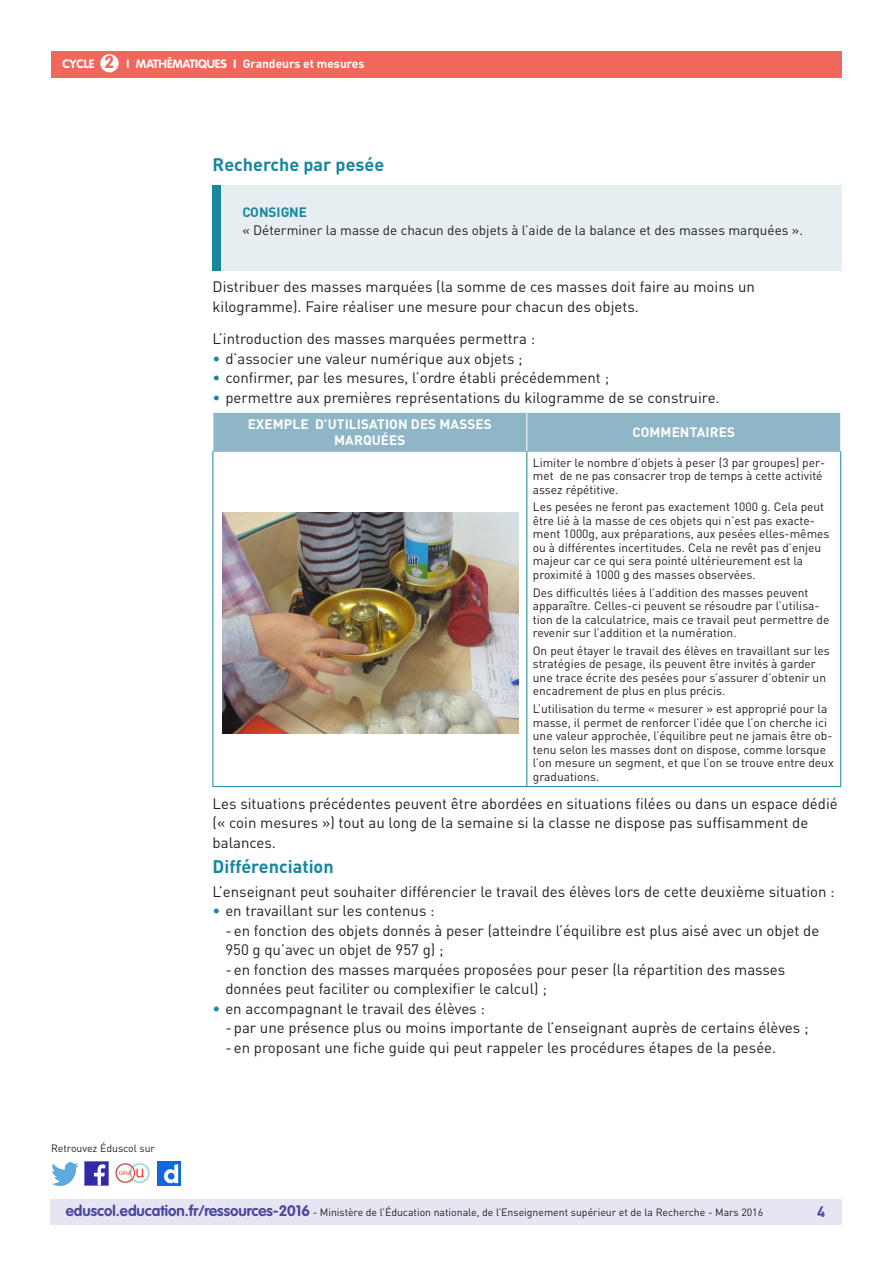
<style>
.page{position:relative;width:893px;height:1263px;background:#fff}
.page>*{position:absolute;margin:0;border:0;box-sizing:border-box;transform-origin:0 0}
._04_Titre_de_niveau{font:700 18px "DIN Pro";color:#16879f}
.t1{font:700 17.25px "VAG Rounded Std";color:#f2675c}
._06_Texte_courant{font:15px/19.5px "DIN Pro";color:#231f20}
._09_Liste_à_tirets_n{font:15px/19.5px "DIN Pro";color:#231f20}
._08_Liste_à_puces_ni{font:15px "DIN Pro";color:#231f20}
.t2{font:700 15px "DIN Pro";color:#4a489e}
._15_texte_encadré{font:13.5px "DIN Pro";color:#231f20}
.Titre_têtière_tablea{font:700 13.5px/16.2px "DIN Pro";letter-spacing:.01em;color:#fff;text-align:center}
._15_Titre_encadré{font:700 13.5px "DIN Pro";color:#16879f}
.Texte_courant_tablea{font:12px/13.5px "DIN Pro";color:#231f20}
.t3{font:700 12px "VAG Rounded Std";color:#fff}
.t4{font:700 12px "DIN Pro";color:#fff}
.t5{font:10.5px "DIN Pro";color:#231f20}
.s1{color:#16879f}
.s2{font-family:"VAG Rounded Std";font-weight:700;font-size:15px;color:#4a489e}
</style>
<div class="page">
<div style="left:50px;top:1199px;width:791px;height:26px;background:#e6e5f2"></div>
<div style="left:51px;top:51px;width:791px;height:27px;background:#f2675c"></div>
<div style="left:100px;top:54px;width:19px;height:18px;background:#fff;border-radius:50%"></div>
<img style="left:85px;top:1162px;width:23px;height:23px">
<img style="left:51px;top:1163px;width:28px;height:22px">
<img style="left:158px;top:1162px;width:22px;height:23px">
<img style="left:115px;top:1163px;width:35px;height:21px">
<div style="left:214px;top:413px;width:626px;height:38px;background:#8fb6c6"></div>
<hr style="left:526px;top:413px;width:1px;height:38px;background:#fff">
<hr style="left:213px;top:451px;width:314px;height:1px;background:#8fb6c6">
<hr style="left:527px;top:451px;width:314px;height:1px;background:#8fb6c6">
<hr style="left:213px;top:452px;width:1px;height:334px;background:#16879f">
<hr style="left:526px;top:452px;width:1px;height:334px;background:#16879f">
<hr style="left:840px;top:452px;width:1px;height:334px;background:#16879f">
<hr style="left:213px;top:786px;width:314px;height:1px;background:#16879f">
<hr style="left:527px;top:786px;width:314px;height:1px;background:#16879f">
<div style="left:213px;top:185px;width:629px;height:85px;background:#e6eef2"></div>
<div style="left:213px;top:185px;width:8px;height:85px;background:#16879f"></div>
<img style="left:223px;top:513px;width:296px;height:221px">
<h2 class="t1" style="left:105px;top:52px;width:11px">2</h2>
<p class="t4" style="left:243px;top:56px;width:123px">Grandeurs et mesures</p>
<p class="t3" style="left:63px;top:57px;width:33px">CYCLE</p>
<p class="t3" style="left:127px;top:57px;width:111px">I MATHÉMATIQUES I</p>
<p class="_04_Titre_de_niveau" style="left:213px;top:153px;width:173px">Recherche par pesée</p>
<p class="_15_Titre_encadré" style="left:242px;top:203px;width:66px">CONSIGNE</p>
<p class="_15_texte_encadré" style="left:242px;top:221px;width:562px">« Déterminer la masse de chacun des objets à l’aide de la balance et des masses marquées ».</p>
<p class="t5" style="left:51px;top:1141px;width:106px">Retrouvez Éduscol sur</p>
<p class="_06_Texte_courant" style="left:213px;top:277px;width:544px">Distribuer des masses marquées (la somme de ces masses doit faire au moins un kilogramme). Faire réaliser une mesure pour chacun des objets.</p>
<p class="_06_Texte_courant" style="left:213px;top:329px;width:324px">L’introduction des masses marquées permettra :</p>
<p class="_08_Liste_à_puces_ni" style="left:213px;top:349px;width:312px"><span class="s1">•</span> d’associer une valeur numérique aux objets ;</p>
<p class="_08_Liste_à_puces_ni" style="left:213px;top:368px;width:398px"><span class="s1">•</span> confirmer, par les mesures, l’ordre établi précédemment ;</p>
<p class="_08_Liste_à_puces_ni" style="left:213px;top:388px;width:509px"><span class="s1">•</span> permettre aux premières représentations du kilogramme de se construire.</p>
<p class="Titre_têtière_tablea" style="left:248px;top:416px;width:245px">EXEMPLE D’UTILISATION DES MASSES<br>MARQUÉES</p>
<p class="Titre_têtière_tablea" style="left:633px;top:424px;width:104px">COMMENTAIRES</p>
<p class="Texte_courant_tablea" style="left:533px;top:455px;width:294px">Limiter le nombre d’objets à peser (3 par groupes) per&shy;met de ne pas consacrer trop de temps à cette activité assez répétitive.</p>
<p class="Texte_courant_tablea" style="left:533px;top:500px;width:298px">Les pesées ne feront pas exactement 1000 g. Cela peut être lié à la masse de ces objets qui n’est pas exacte&shy;ment 1000g, aux préparations, aux pesées elles-mêmes ou à différentes incertitudes. Cela ne revêt pas d’enjeu majeur car ce qui sera pointé ultérieurement est la proximité à 1000 g des masses observées.</p>
<p class="Texte_courant_tablea" style="left:533px;top:585px;width:298px">Des difficultés liées à l’addition des masses peuvent apparaître. Celles-ci peuvent se résoudre par l’utilisa&shy;tion de la calculatrice, mais ce travail peut permettre de revenir sur l’addition et la numération.</p>
<p class="Texte_courant_tablea" style="left:533px;top:643px;width:298px">On peut étayer le travail des élèves en travaillant sur les stratégies de pesage, ils peuvent être invités à garder une trace écrite des pesées pour s’assurer d’obtenir un encadrement de plus en plus précis.</p>
<p class="Texte_courant_tablea" style="left:533px;top:702px;width:302px">L’utilisation du terme « mesurer » est approprié pour la masse, il permet de renforcer l’idée que l’on cherche ici une valeur approchée, l’équilibre peut ne jamais être ob&shy;tenu selon les masses dont on dispose, comme lorsque l’on mesure un segment, et que l’on se trouve entre deux graduations.</p>
<p class="_06_Texte_courant" style="left:213px;top:793px;width:627px">Les situations précédentes peuvent être abordées en situations filées ou dans un espace dédié (« coin mesures ») tout au long de la semaine si la classe ne dispose pas suffisamment de balances.</p>
<p class="_04_Titre_de_niveau" style="left:213px;top:855px;width:123px">Différenciation</p>
<p class="_06_Texte_courant" style="left:213px;top:881px;width:624px">L’enseignant peut souhaiter différencier le travail des élèves lors de cette deuxième situation :</p>
<p class="_08_Liste_à_puces_ni" style="left:213px;top:901px;width:224px"><span class="s1">•</span> en travaillant sur les contenus :</p>
<p class="_09_Liste_à_tirets_n" style="left:225px;top:920px;width:595px">- en fonction des objets donnés à peser (atteindre l’équilibre est plus aisé avec un objet de<br>950 g qu’avec un objet de 957 g) ;</p>
<p class="_09_Liste_à_tirets_n" style="left:225px;top:959px;width:561px">- en fonction des masses marquées proposées pour peser (la répartition des masses données peut faciliter ou complexifier le calcul) ;</p>
<p class="_08_Liste_à_puces_ni" style="left:213px;top:999px;width:274px"><span class="s1">•</span> en accompagnant le travail des élèves :</p>
<p class="_09_Liste_à_tirets_n" style="left:225px;top:1018px;width:585px">- par une présence plus ou moins importante de l’enseignant auprès de certains élèves ;</p>
<p class="_09_Liste_à_tirets_n" style="left:225px;top:1037px;width:552px">- en proposant une fiche guide qui peut rappeler les procédures étapes de la pesée.</p>
<p class="t5" style="left:66px;top:1205px;width:699px"><span class="s2">eduscol.education.fr/ressources-2016</span> - Ministère de l’Éducation nationale, de l’Enseignement supérieur et de la Recherche - Mars 2016</p>
<p class="t2" style="left:817px;top:1201px;width:10px">4</p>
</div>
